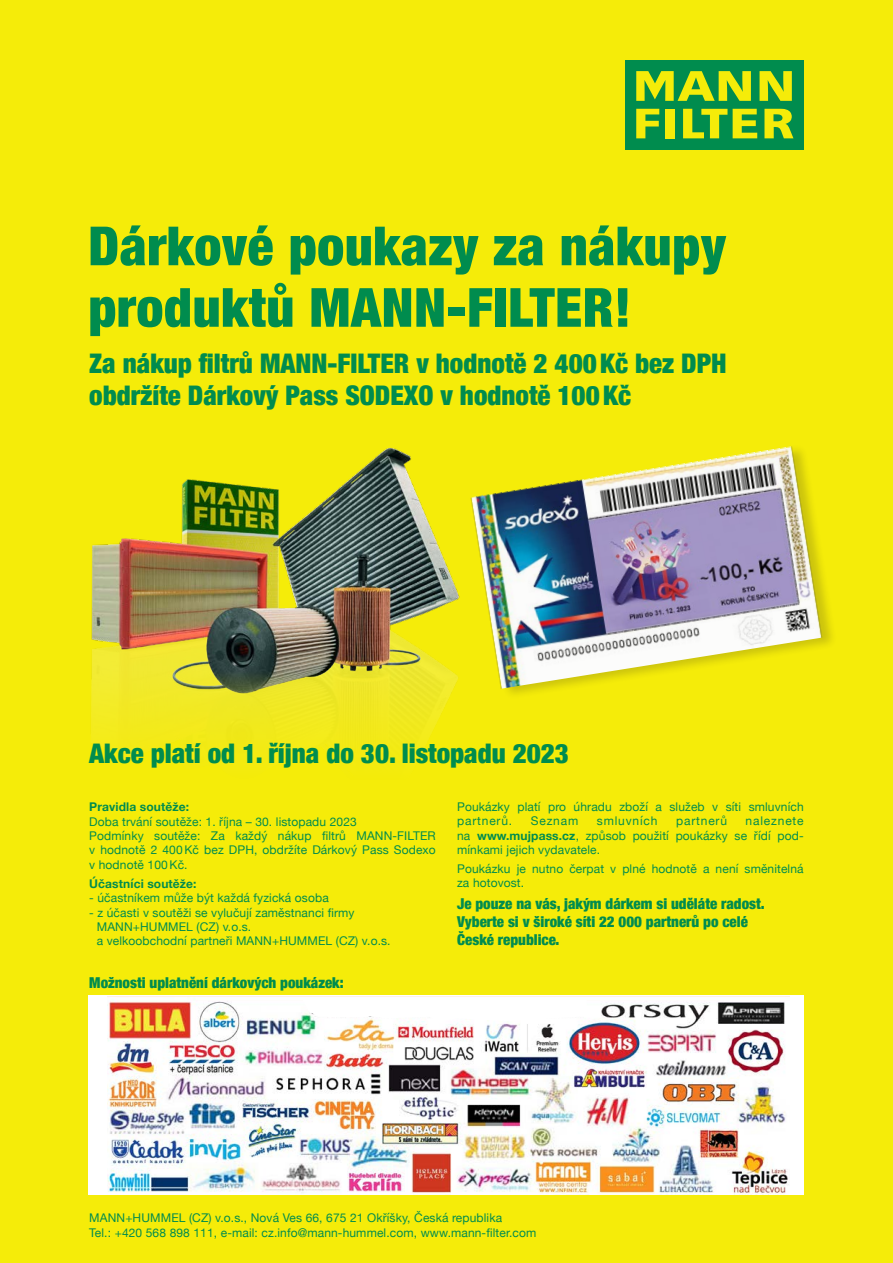
<style>
.page{position:relative;width:893px;height:1263px;background:#f5ec09}
.page>*{position:absolute;margin:0;border:0;box-sizing:border-box;transform-origin:0 0}
.t1{font:900 condensed 54px/61.5px "Helvetica Neue";letter-spacing:.01em;color:#008c4e}
.t2{font:900 condensed 27px/32.4px "Helvetica Neue";color:#008c4e}
.t3{font:900 condensed 15px/18px "Helvetica Neue";color:#008c4e}
.t4{font:12px/14.4px "Helvetica Neue";letter-spacing:.01em;color:#008c4e}
.t5{font:700 12px "Helvetica Neue";letter-spacing:.01em;color:#008c4e}
.t6{font:12px "Helvetica Neue";letter-spacing:.07em;color:#008c4e}
.s1{font-weight:700}
</style>
<div class="page">
<img style="left:91px;top:447px;width:369px;height:309px">
<div style="left:89px;top:995px;width:715px;height:199px;background:#fff"></div>
<img style="left:107px;top:1000px;width:682px;height:194px">
<svg style="left:302px;top:1000px;width:285px;height:22px"></svg>
<img style="left:470px;top:446px;width:361px;height:244px">
<div style="left:625px;top:60px;width:178px;height:89px;background:#008c4e"></div>
<svg style="left:759px;top:71px;width:33px;height:30px"></svg>
<svg style="left:636px;top:109px;width:23px;height:29px"></svg>
<div style="left:665px;top:109px;width:9px;height:29px;background:#f5ec09"></div>
<svg style="left:683px;top:109px;width:44px;height:29px"></svg>
<svg style="left:733px;top:109px;width:24px;height:29px"></svg>
<svg style="left:764px;top:109px;width:29px;height:29px"></svg>
<svg style="left:636px;top:71px;width:115px;height:30px"></svg>
<h1 class="t1" style="left:88px;top:212px;width:639px">Dárkové poukazy za nákupy produktů MANN-FILTER!</h1>
<h2 class="t2" style="left:89px;top:345px;width:639px">Za nákup filtrů MANN-FILTER v hodnotě 2 400Kč bez DPH obdržíte Dárkový Pass SODEXO v hodnotě 100Kč</h2>
<h2 class="t2" style="left:89px;top:736px;width:481px">Akce platí od 1. října do 30. listopadu 2023</h2>
<p class="t5" style="left:89px;top:797px;width:101px">Pravidla soutěže:</p>
<p class="t4" style="left:89px;top:815px;width:348px">Doba trvání soutěže: 1. října – 30. listopadu 2023<br>Podmínky soutěže: Za každý nákup filtrů MANN-FILTER v hodnotě 2 400Kč bez DPH, obdržíte Dárkový Pass Sodexo v hodnotě 100Kč.</p>
<p class="t5" style="left:89px;top:874px;width:109px">Účastníci soutěže:</p>
<p class="t4" style="left:89px;top:891px;width:241px">- účastníkem může být každá fyzická osoba</p>
<p class="t4" style="left:97px;top:906px;width:295px;text-indent:-7px">- z účasti v soutěži se vylučují zaměstnanci firmy<br>MANN+HUMMEL (CZ) v.o.s.<br>a velkoobchodní partneři MANN+HUMMEL (CZ) v.o.s.</p>
<p class="t3" style="left:89px;top:973px;width:256px">Možnosti uplatnění dárkových poukázek:</p>
<p class="t4" style="left:457px;top:800px;width:348px">Poukázky platí pro úhradu zboží a služeb v síti smluvních partnerů.</p>
<p class="t4" style="left:531px;top:814px;width:49px">Seznam</p>
<p class="t6" style="left:597px;top:812px;width:62px">smluvních</p>
<p class="t6" style="left:676px;top:812px;width:52px">partnerů</p>
<p class="t4" style="left:457px;top:814px;width:348px;text-align:justify;text-indent:288px">naleznete na <span class="s1">www.mujpass.cz</span>, způsob použití poukázky se řídí pod&shy;mínkami jejich vydavatele.</p>
<p class="t4" style="left:457px;top:862px;width:348px">Poukázku je nutno čerpat v plné hodnotě a není směnitelná za hotovost.</p>
<p class="t3" style="left:457px;top:894px;width:309px">Je pouze na vás, jakým dárkem si uděláte radost.<br>Vyberte si v široké síti 22 000 partnerů po celé<br>České republice.</p>
<p class="t4" style="left:89px;top:1211px;width:448px">MANN+HUMMEL (CZ) v.o.s., Nová Ves 66, 675 21 Okříšky, Česká republika<br>Tel.: +420 568 898 111, e-mail: cz.info@mann-hummel.com, www.mann-filter.com</p>
</div>
